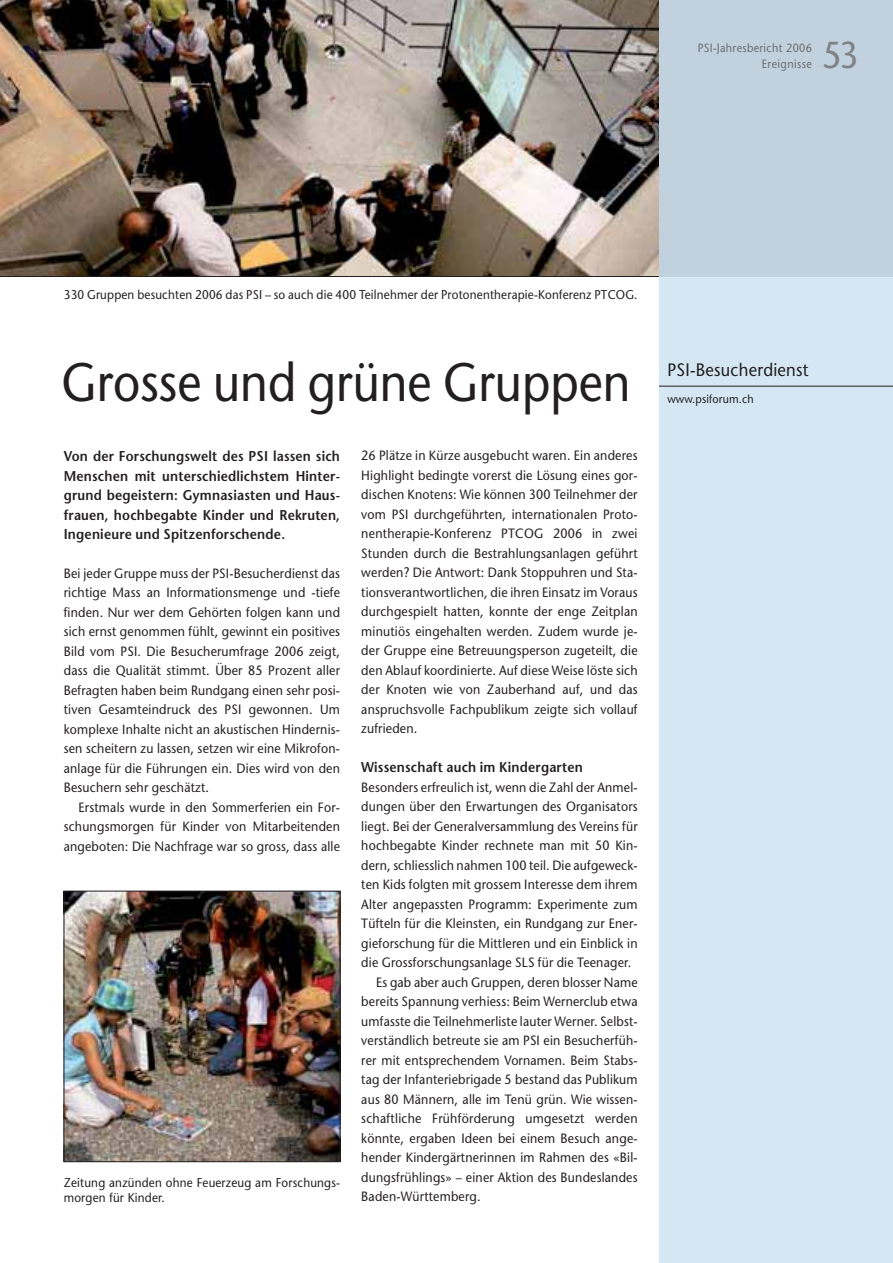
<style>
.page{position:relative;width:893px;height:1263px;background:#fff}
.page>*{position:absolute;margin:0;border:0;box-sizing:border-box;transform-origin:0 0}
.t1{font:54px "Stone Sans";color:#231f20;scale:.88 1}
.t2{font:37.5px "Stone Sans";color:#808285;scale:.9 1}
.t3{font:18px "Stone Sans";letter-spacing:.015em;color:#231f20;scale:.92 1}
.t4{font:600 14.25px/19.5px "Stone Sans";letter-spacing:.015em;color:#231f20;text-align:justify;scale:.92 1}
.t5{font:13.5px/19.5px "Stone Sans";letter-spacing:.015em;color:#231f20;text-align:justify;scale:.92 1}
.t6{font:12.75px/15px "Stone Sans";letter-spacing:.015em;color:#231f20;scale:.92 1}
.t7{font:12px/16.5px "Stone Sans";letter-spacing:.03em;color:#6d6e70;text-align:right;scale:.9 1}
.t8{font:11.7px "Stone Sans";letter-spacing:.015em;color:#231f20;scale:.92 1}
</style>
<div class="page">
<div style="left:659px;top:0;width:234px;height:1263px;background:#d5e7f3"></div>
<div style="left:659px;top:0;width:234px;height:277px;background:#c1d1dd"></div>
<img style="left:0;top:0;width:659px;height:276px">
<hr style="left:659px;top:386px;width:234px;height:1px;background:#231f20">
<img style="left:66px;top:893px;width:272px;height:267px">
<div style="left:64px;top:891px;width:276px;height:271px;border:1px solid #231f20"></div>
<hr style="left:0;top:276px;width:659px;height:1px;background:#231f20">
<p class="t7" style="left:698px;top:41px;width:128px">PSI-Jahresbericht 2006<br>Ereignisse</p>
<h2 class="t2" style="left:823px;top:41px;width:42px">53</h2>
<p class="t6" style="left:64px;top:289px;width:625px">330 Gruppen besuchten 2006 das PSI – so auch die 400 Teilnehmer der Protonentherapie-Konferenz PTCOG.</p>
<h1 class="t1" style="left:62px;top:361px;width:648px">Grosse und grüne Gruppen</h1>
<p class="t4" style="left:64px;top:448px;width:302px">Von der Forschungswelt des PSI lassen sich Menschen mit unterschiedlichstem Hinter&shy;grund begeistern: Gymnasiasten und Haus&shy;frauen, hochbegabte Kinder und Rekruten, Ingenieure und Spitzenforschende.</p>
<p class="t5" style="left:64px;top:565px;width:302px">Bei jeder Gruppe muss der PSI-Besucherdienst das richtige Mass an Informationsmenge und -tiefe finden. Nur wer dem Gehörten folgen kann und sich ernst genommen fühlt, gewinnt ein positives Bild vom PSI. Die Besucherumfrage 2006 zeigt, dass die Qualität stimmt. Über 85 Prozent aller Befragten haben beim Rundgang einen sehr posi&shy;tiven Gesamteindruck des PSI gewonnen. Um komplexe Inhalte nicht an akustischen Hindernis&shy;sen scheitern zu lassen, setzen wir eine Mikrofon&shy;anlage für die Führungen ein. Dies wird von den Besuchern sehr geschätzt.</p>
<p class="t5" style="left:64px;top:799px;width:302px;text-indent:15px">Erstmals wurde in den Sommerferien ein For&shy;schungsmorgen für Kinder von Mitarbeitenden angeboten: Die Nachfrage war so gross, dass alle</p>
<p class="t6" style="left:64px;top:1176px;width:302px">Zeitung anzünden ohne Feuerzeug am Forschungs&shy;morgen für Kinder.</p>
<p class="t5" style="left:361px;top:447px;width:302px">26 Plätze in Kürze ausgebucht waren. Ein anderes Highlight bedingte vorerst die Lösung eines gor&shy;dischen Knotens: Wie können 300 Teilnehmer der vom PSI durchgeführten, internationalen Proto&shy;nentherapie-Konferenz PTCOG 2006 in zwei Stunden durch die Bestrahlungsanlagen geführt werden? Die Antwort: Dank Stoppuhren und Sta&shy;tionsverantwortlichen, die ihren Einsatz im Voraus durchgespielt hatten, konnte der enge Zeitplan minutiös eingehalten werden. Zudem wurde je&shy;der Gruppe eine Betreuungsperson zugeteilt, die den Ablauf koordinierte. Auf diese Weise löste sich der Knoten wie von Zauberhand auf, und das anspruchsvolle Fachpublikum zeigte sich vollauf zufrieden.</p>
<p class="t4" style="left:361px;top:759px;width:242px">Wissenschaft auch im Kindergarten</p>
<p class="t5" style="left:361px;top:779px;width:302px">Besonders erfreulich ist, wenn die Zahl der Anmel-</p>
<p class="t5" style="left:361px;top:798px;width:302px">dungen über den Erwartungen des Organisators</p>
<p class="t5" style="left:361px;top:818px;width:302px">liegt. Bei der Generalversammlung des Vereins für</p>
<p class="t5" style="left:361px;top:837px;width:302px">hochbegabte Kinder rechnete man mit 50 Kin-</p>
<p class="t5" style="left:361px;top:857px;width:302px">dern, schliesslich nahmen 100 teil. Die aufgeweck-</p>
<p class="t5" style="left:361px;top:876px;width:302px">ten Kids folgten mit grossem Interesse dem ihrem</p>
<p class="t5" style="left:361px;top:896px;width:302px">Alter angepassten Programm: Experimente zum</p>
<p class="t5" style="left:361px;top:915px;width:302px">Tüfteln für die Kleinsten, ein Rundgang zur Ener-</p>
<p class="t5" style="left:361px;top:935px;width:302px">gieforschung für die Mittleren und ein Einblick in</p>
<p class="t5" style="left:361px;top:954px;width:295px">die Grossforschungsanlage SLS für die Teenager.</p>
<p class="t5" style="left:376px;top:974px;width:286px">Es gab aber auch Gruppen, deren blosser Name</p>
<p class="t5" style="left:361px;top:993px;width:302px">bereits Spannung verhiess: Beim Wernerclub etwa</p>
<p class="t5" style="left:361px;top:1013px;width:302px">umfasste die Teilnehmerliste lauter Werner. Selbst-</p>
<p class="t5" style="left:361px;top:1032px;width:302px">verständlich betreute sie am PSI ein Besucherfüh-</p>
<p class="t5" style="left:361px;top:1052px;width:302px">rer mit entsprechendem Vornamen. Beim Stabs-</p>
<p class="t5" style="left:361px;top:1071px;width:302px">tag der Infanteriebrigade 5 bestand das Publikum</p>
<p class="t5" style="left:361px;top:1091px;width:302px">aus 80 Männern, alle im Tenü grün. Wie wissen-</p>
<p class="t5" style="left:361px;top:1110px;width:302px">schaftliche Frühförderung umgesetzt werden</p>
<p class="t5" style="left:361px;top:1130px;width:302px">könnte, ergaben Ideen bei einem Besuch ange-</p>
<p class="t5" style="left:361px;top:1149px;width:302px">hender Kindergärtnerinnen im Rahmen des «Bil-</p>
<p class="t5" style="left:361px;top:1169px;width:302px">dungsfrühlings» – einer Aktion des Bundeslandes</p>
<p class="t5" style="left:361px;top:1188px;width:131px">Baden-Württemberg.</p>
<h3 class="t3" style="left:667px;top:363px;width:155px">PSI-Besucherdienst</h3>
<p class="t8" style="left:667px;top:394px;width:95px">www.psiforum.ch</p>
</div>
